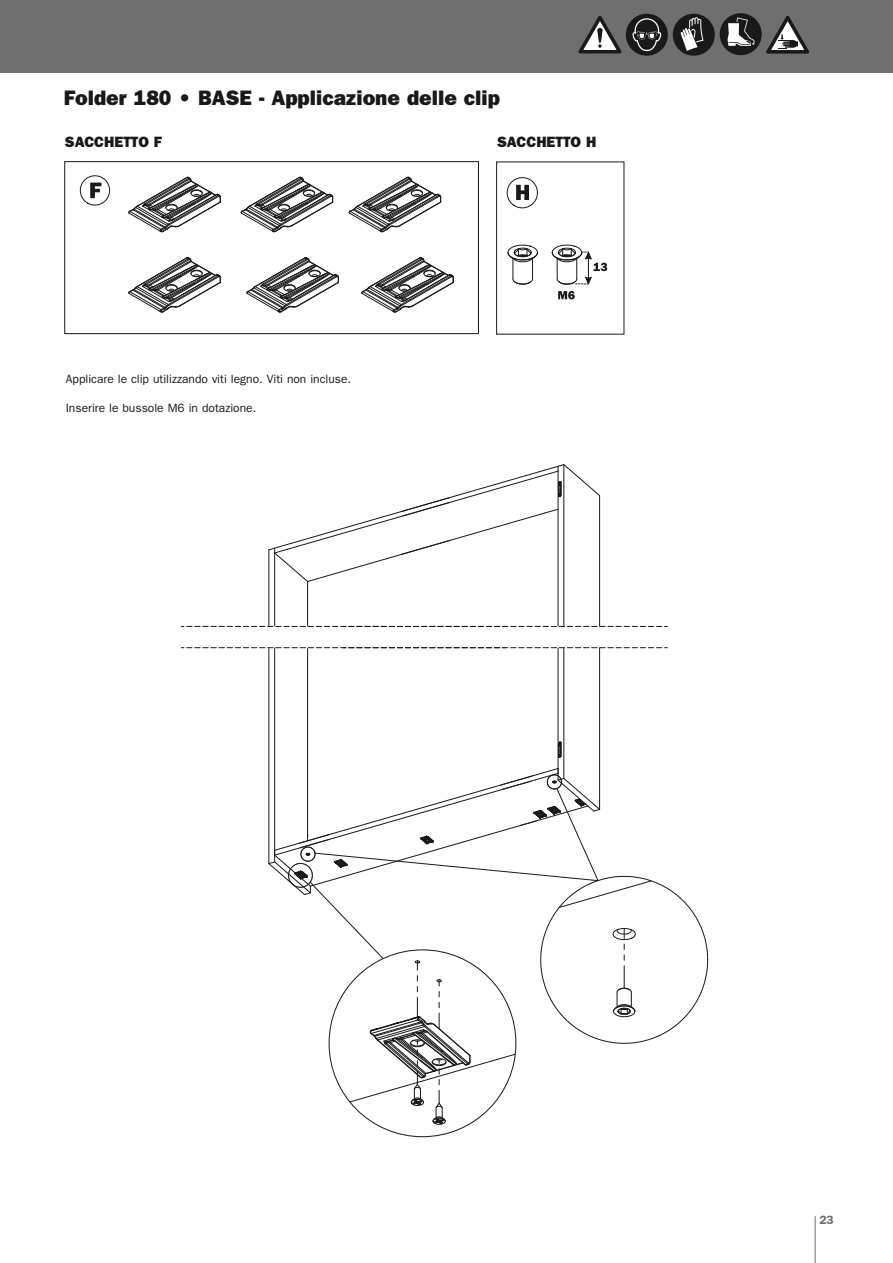
<style>
.page{position:relative;width:893px;height:1263px;background:#fff}
.page>*{position:absolute;margin:0;border:0;box-sizing:border-box;transform-origin:0 0}
.t1{font:21px "ITC Franklin Gothic Std Hvy";color:#191919}
.t2{font:15px "ITC Franklin Gothic Std Hvy";color:#191919}
.t3{font:12px "ITC Franklin Gothic Std";color:#191919}
.t4{font:600 12px "ITC Franklin Gothic Std";color:#6f6f6f}
</style>
<div class="page">
<div style="left:0;top:0;width:893px;height:72px;background:#6f6f6f"></div>
<div style="left:626px;top:14px;width:42px;height:42px;background:#191919;border-radius:50%"></div>
<svg style="left:632px;top:13px;width:29px;height:38px"></svg>
<div style="left:673px;top:14px;width:42px;height:42px;background:#191919;border-radius:50%"></div>
<svg style="left:681px;top:17px;width:22px;height:34px"></svg>
<svg style="left:579px;top:16px;width:42px;height:37px"></svg>
<svg style="left:767px;top:16px;width:42px;height:37px"></svg>
<div style="left:720px;top:13px;width:42px;height:42px;background:#191919;border-radius:50%"></div>
<svg style="left:727px;top:17px;width:28px;height:29px"></svg>
<svg style="left:506px;top:177px;width:32px;height:32px"></svg>
<svg style="left:507px;top:244px;width:31px;height:41px"></svg>
<svg style="left:551px;top:244px;width:56px;height:55px"></svg>
<svg style="left:128px;top:176px;width:93px;height:57px"></svg>
<svg style="left:240px;top:176px;width:93px;height:57px"></svg>
<svg style="left:348px;top:176px;width:93px;height:57px"></svg>
<svg style="left:128px;top:257px;width:93px;height:56px"></svg>
<svg style="left:246px;top:257px;width:93px;height:56px"></svg>
<svg style="left:361px;top:257px;width:93px;height:56px"></svg>
<svg style="left:80px;top:175px;width:30px;height:31px"></svg>
<hr style="left:478px;top:162px;width:1px;height:172px;background:#191919">
<hr style="left:65px;top:333px;width:413px;height:1px;background:#191919">
<hr style="left:64px;top:162px;width:1px;height:172px;background:#191919">
<hr style="left:65px;top:161px;width:413px;height:1px;background:#191919">
<svg style="left:181px;top:647px;width:486px;height:1px"></svg>
<svg style="left:181px;top:626px;width:486px;height:1px"></svg>
<hr style="left:268px;top:649px;width:1px;height:214px;background:#191919">
<hr style="left:274px;top:648px;width:1px;height:214px;background:#191919">
<hr style="left:307px;top:648px;width:1px;height:182px;background:#191919">
<hr style="left:599px;top:648px;width:1px;height:161px;background:#191919">
<hr style="left:563px;top:465px;width:1px;height:161px;background:#191919">
<hr style="left:558px;top:471px;width:1px;height:155px;background:#191919">
<hr style="left:558px;top:648px;width:1px;height:132px;background:#191919">
<hr style="left:268px;top:550px;width:1px;height:76px;background:#191919">
<hr style="left:563px;top:648px;width:1px;height:130px;background:#191919">
<hr style="left:599px;top:496px;width:1px;height:130px;background:#191919">
<svg style="left:558px;top:741px;width:4px;height:18px"></svg>
<svg style="left:268px;top:464px;width:333px;height:118px"></svg>
<hr style="left:274px;top:553px;width:1px;height:73px;background:#191919">
<hr style="left:307px;top:581px;width:1px;height:45px;background:#191919">
<svg style="left:268px;top:767px;width:440px;height:358px"></svg>
<hr style="left:815px;top:1216px;width:1px;height:47px;background:#6f6f6f">
<h1 class="t1" style="left:64px;top:86px;width:438px">Folder 180 • BASE - Applicazione delle clip</h1>
<p class="t2" style="left:65px;top:133px;width:99px">SACCHETTO F</p>
<p class="t2" style="left:497px;top:133px;width:101px">SACCHETTO H</p>
<p class="t3" style="left:66px;top:372px;width:287px">Applicare le clip utilizzando viti legno. Viti non incluse.</p>
<p class="t3" style="left:66px;top:401px;width:192px">Inserire le bussole M6 in dotazione.</p>
<p class="t4" style="left:819px;top:1213px;width:16px">23</p>
</div>
